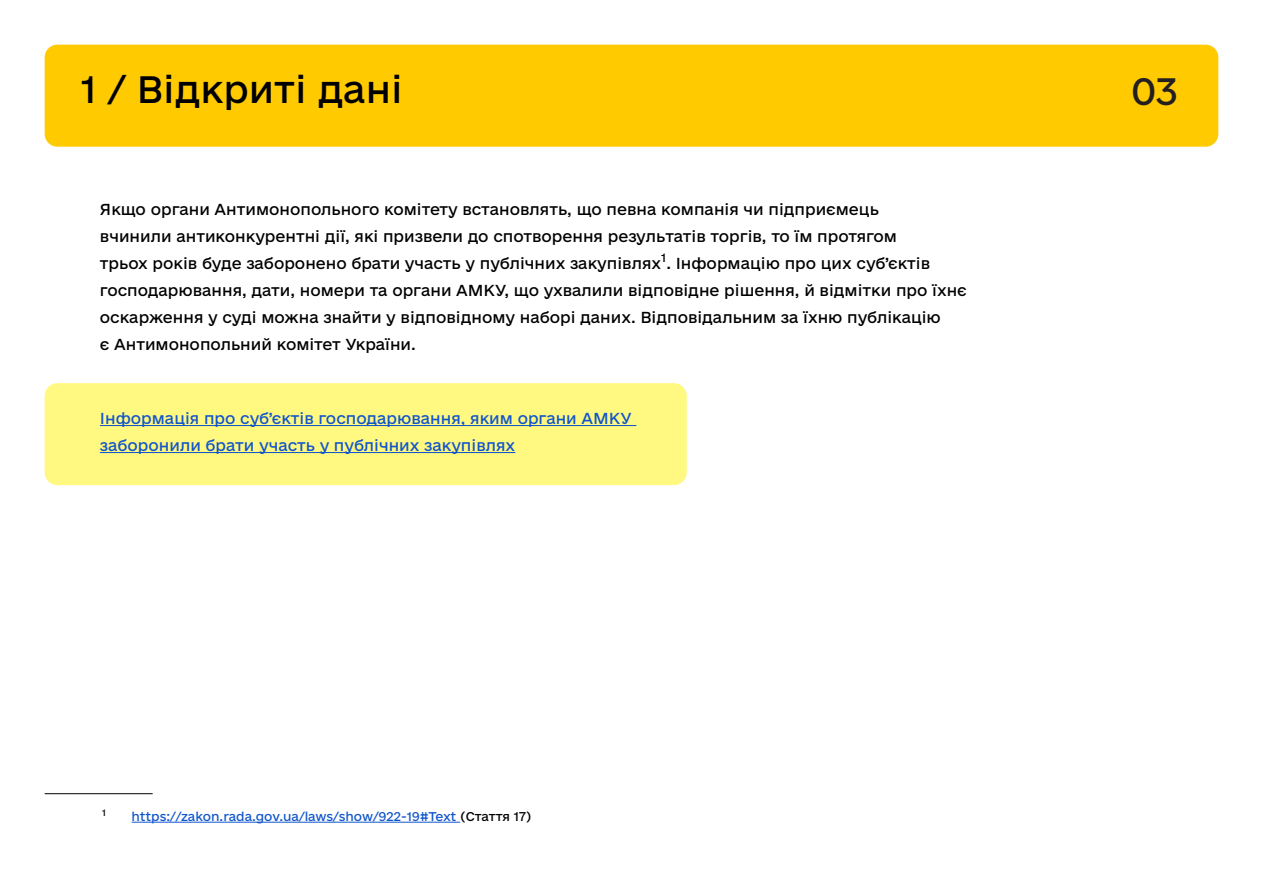
<style>
.page{position:relative;width:1263px;height:893px;background:#fff}
.page>*{position:absolute;margin:0;border:0;box-sizing:border-box;transform-origin:0 0}
.t1{font:36px "e Ukraine Regular";color:#000}
.t2{font:36px "e Ukraine Regular";color:#231f20}
.t3{font:15px/27px "e Ukraine Regular";color:#000}
.t4{font:15px/27px "e Ukraine Regular";color:#15c}
.t5{font:12px "e Ukraine Regular";letter-spacing:-.005em;color:#15c}
.t6{font:8.7px "e Ukraine Regular";color:#000}
.s1{color:#000}
</style>
<div class="page">
<div style="left:45px;top:45px;width:1173px;height:102px;background:#ffca00;border-radius:13px"></div>
<div style="left:45px;top:383px;width:642px;height:102px;background:#fff982;border-radius:13px"></div>
<hr style="left:100px;top:425px;width:536px;height:1px;background:#15c">
<hr style="left:100px;top:452px;width:415px;height:1px;background:#15c">
<hr style="left:45px;top:793px;width:108px;height:1px;background:#000">
<hr style="left:132px;top:822px;width:328px;height:1px;background:#15c">
<h1 class="t1" style="left:81px;top:68px;width:323px">1 / Відкриті дані</h1>
<h1 class="t2" style="left:1131px;top:69px;width:48px">03</h1>
<p class="t3" style="left:100px;top:196px;width:868px">Якщо органи Антимонопольного комітету встановлять, що певна компанія чи підприємець<br>вчинили антиконкурентні дії, які призвели до спотворення результатів торгів, то їм протягом<br>трьох років буде заборонено брати участь у публічних закупівлях<sup>1</sup>. Інформацію про цих суб’єктів господарювання, дати, номери та органи АМКУ, що ухвалили відповідне рішення, й відмітки про їхнє оскарження у суді можна знайти у відповідному наборі даних. Відповідальним за їхню публікацію<br>є Антимонопольний комітет України.</p>
<p class="t4" style="left:100px;top:405px;width:533px">Інформація про суб’єктів господарювання, яким органи АМКУ заборонили брати участь у публічних закупівлях</p>
<p class="t6" style="left:102px;top:807px;width:5px">1</p>
<p class="t5" style="left:132px;top:809px;width:401px">https://zakon.rada.gov.ua/laws/show/922-19#Text <span class="s1">(Стаття 17)</span></p>
</div>
